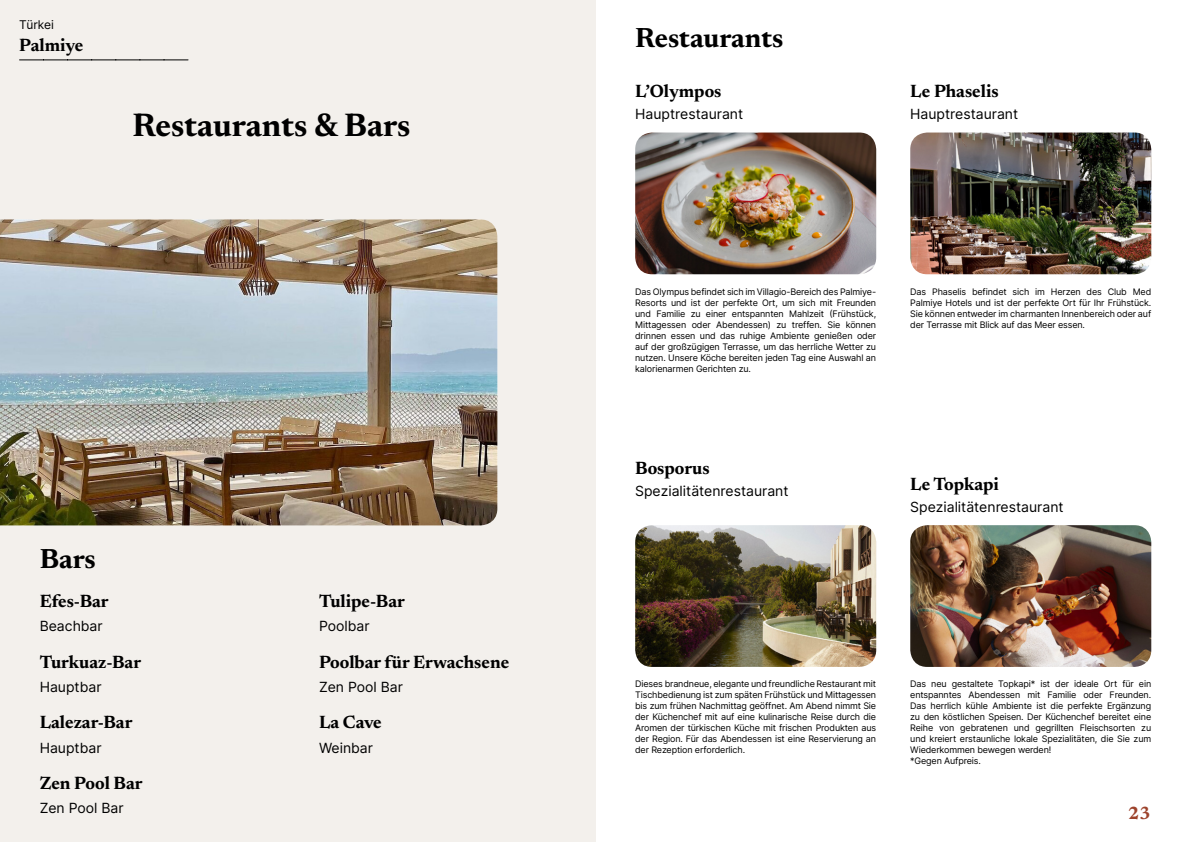
<style>
.page{position:relative;width:1191px;height:842px;background:#fff}
.page>*{position:absolute;margin:0;border:0;box-sizing:border-box;transform-origin:0 0}
.t1{font:700 33px "Newsreader 24 pt";color:#000}
.t2{font:700 28px "Newsreader 24 pt";color:#000}
.t3{font:700 18px "Newsreader 24 pt";color:#000}
.t4{font:700 18px "Newsreader 24 pt";color:#9d432c}
.t5{font:14px "Inter";color:#000}
.t6{font:12px "Inter";color:#000}
.t7{font:9px/11px "Inter";letter-spacing:-.015em;color:#000;text-align:justify}
</style>
<div class="page">
<div style="left:0;top:0;width:595px;height:842px;background:#f3f0ec"></div>
<img style="left:0;top:219px;width:497px;height:306px">
<img style="left:635px;top:133px;width:241px;height:141px">
<img style="left:635px;top:525px;width:241px;height:142px">
<img style="left:910px;top:525px;width:241px;height:142px">
<img style="left:910px;top:133px;width:241px;height:141px">
<svg style="left:20px;top:60px;width:168px;height:1px"></svg>
<h3 class="t6" style="left:19px;top:15px;width:36px">Türkei</h3>
<h3 class="t3" style="left:19px;top:32px;width:66px">Palmiye</h3>
<h1 class="t1" style="left:133px;top:101px;width:279px">Restaurants &amp; Bars</h1>
<h2 class="t2" style="left:40px;top:539px;width:58px">Bars</h2>
<h3 class="t3" style="left:40px;top:588px;width:71px">Efes-Bar</h3>
<h3 class="t5" style="left:40px;top:616px;width:65px">Beachbar</h3>
<h3 class="t3" style="left:40px;top:649px;width:103px">Turkuaz-Bar</h3>
<h3 class="t5" style="left:40px;top:677px;width:63px">Hauptbar</h3>
<h3 class="t3" style="left:40px;top:709px;width:94px">Lalezar-Bar</h3>
<h3 class="t5" style="left:40px;top:737px;width:63px">Hauptbar</h3>
<h3 class="t3" style="left:40px;top:770px;width:104px">Zen Pool Bar</h3>
<h3 class="t5" style="left:40px;top:798px;width:86px">Zen Pool Bar</h3>
<h3 class="t3" style="left:319px;top:588px;width:87px">Tulipe-Bar</h3>
<h3 class="t5" style="left:319px;top:616px;width:52px">Poolbar</h3>
<h3 class="t3" style="left:319px;top:649px;width:192px">Poolbar für Erwachsene</h3>
<h3 class="t5" style="left:319px;top:677px;width:86px">Zen Pool Bar</h3>
<h3 class="t3" style="left:319px;top:709px;width:64px">La Cave</h3>
<h3 class="t5" style="left:319px;top:737px;width:56px">Weinbar</h3>
<h2 class="t2" style="left:635px;top:18px;width:150px">Restaurants</h2>
<h3 class="t3" style="left:635px;top:78px;width:88px">L’Olympos</h3>
<h3 class="t5" style="left:635px;top:104px;width:109px">Hauptrestaurant</h3>
<h3 class="t3" style="left:910px;top:78px;width:90px">Le Phaselis</h3>
<h3 class="t5" style="left:910px;top:104px;width:109px">Hauptrestaurant</h3>
<p class="t7" style="left:635px;top:286px;width:242px">Das Olympus befindet sich im Villagio-Bereich des Palmiye-Resorts und ist der perfekte Ort, um sich mit Freunden und Familie zu einer entspannten Mahlzeit (Frühstück, Mittagessen oder Abendessen) zu treffen. Sie können drinnen essen und das ruhige Ambiente genießen oder auf der großzügigen Terrasse, um das herrliche Wetter zu nutzen. Unsere Köche bereiten jeden Tag eine Auswahl an kalorienarmen Gerichten zu.</p>
<p class="t7" style="left:910px;top:286px;width:242px">Das Phaselis befindet sich im Herzen des Club Med Palmiye Hotels und ist der perfekte Ort für Ihr Frühstück.<br>Sie können entweder im charmanten Innenbereich oder auf der Terrasse mit Blick auf das Meer essen.</p>
<h3 class="t3" style="left:635px;top:455px;width:76px">Bosporus</h3>
<h3 class="t5" style="left:635px;top:480px;width:155px">Spezialitätenrestaurant</h3>
<h3 class="t3" style="left:910px;top:471px;width:90px">Le Topkapi</h3>
<h3 class="t5" style="left:910px;top:496px;width:155px">Spezialitätenrestaurant</h3>
<p class="t7" style="left:635px;top:678px;width:242px">Dieses brandneue, elegante und freundliche Restaurant mit Tischbedienung ist zum späten Frühstück und Mittagessen bis zum frühen Nachmittag geöffnet. Am Abend nimmt Sie der Küchenchef mit auf eine kulinarische Reise durch die Aromen der türkischen Küche mit frischen Produkten aus der Region. Für das Abendessen ist eine Reservierung an der Rezeption erforderlich.</p>
<p class="t7" style="left:910px;top:678px;width:242px;text-align:left">Das neu gestaltete Topkapi* ist der ideale Ort für ein entspanntes Abendessen mit Familie oder Freunden.<br>Das herrlich kühle Ambiente ist die perfekte Ergänzung zu den köstlichen Speisen. Der Küchenchef bereitet eine Reihe von gebratenen und gegrillten Fleischsorten zu und kreiert erstaunliche lokale Spezialitäten, die Sie zum Wiederkommen bewegen werden!<br>*Gegen Aufpreis.</p>
<h3 class="t4" style="left:1128px;top:800px;width:24px">23</h3>
</div>
